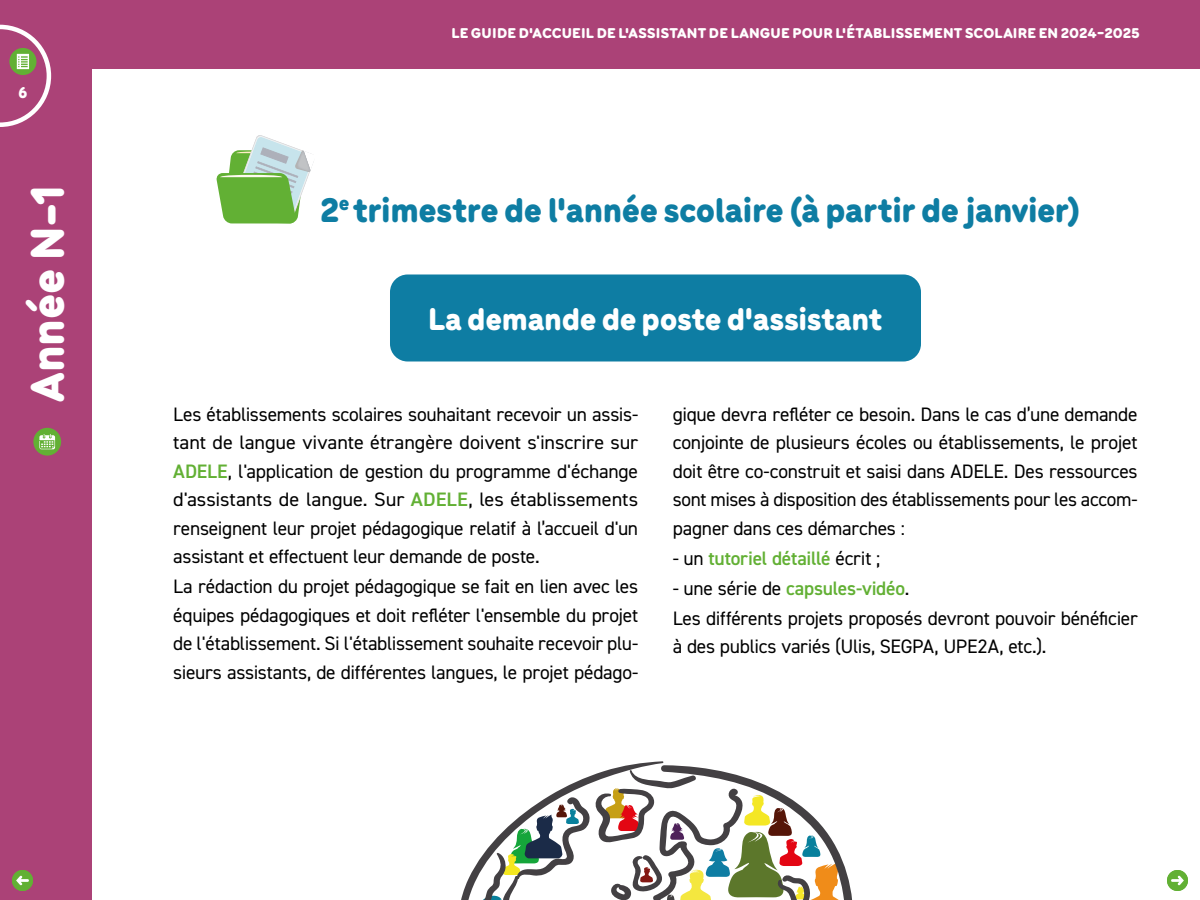
<style>
.page{position:relative;width:1200px;height:900px;background:#fff}
.page>*{position:absolute;margin:0;border:0;box-sizing:border-box;transform-origin:0 0}
.ttr1{font:900 49.5px "Menco";color:#fff}
.dates{font:900 36px "Menco";letter-spacing:-.01em;color:#0e7da3}
.TTR_bulle{font:900 33px "Menco";letter-spacing:-.01em;color:#fff}
.txt_bulle_année{font:19.5px/28.5px "DIN2014";letter-spacing:-.015em;color:#000;text-align:justify}
.txt_bulle_année-2{font:600 19.5px "DIN2014";letter-spacing:-.01em;color:#62b034}
.t1{font:900 16.5px "Menco";color:#fff}
.t2{font:900 15px "Menco";letter-spacing:.015em;color:#fff;scale:1.06 1}
.s1{font-weight:600;color:#62b034}
.s2{font-weight:400;color:#000}
</style>
<div class="page">
<div style="left:0;top:0;width:92px;height:900px;background:#ab4277"></div>
<div style="left:0;top:0;width:1200px;height:69px;background:#ab4277"></div>
<svg style="left:0;top:25px;width:51px;height:102px"></svg>
<div style="left:390px;top:274px;width:531px;height:88px;background:#0e7da3;border-radius:18px"></div>
<svg style="left:216px;top:135px;width:98px;height:89px"></svg>
<svg style="left:461px;top:761px;width:391px;height:139px"></svg>
<div style="left:12px;top:870px;width:21px;height:21px;background:#62b034;border-radius:50%"></div>
<svg style="left:16px;top:876px;width:13px;height:9px"></svg>
<div style="left:1167px;top:870px;width:21px;height:21px;background:#62b034;border-radius:50%"></div>
<svg style="left:1171px;top:876px;width:13px;height:9px"></svg>
<div style="left:33px;top:428px;width:28px;height:28px;background:#62b034;border-radius:50%"></div>
<svg style="left:39px;top:434px;width:16px;height:15px"></svg>
<p class="t1" style="left:19px;top:81px;width:10px">6</p>
<p class="ttr1" style="left:10px;top:402px;width:219px;rotate:-90deg">Année N-1</p>
<p class="t2" style="left:451px;top:22px;width:651px">LE GUIDE D'ACCUEIL DE L'ASSISTANT DE LANGUE POUR L'ÉTABLISSEMENT SCOLAIRE EN 2024-2025</p>
<p class="dates" style="left:320px;top:183px;width:762px">2<sup>e</sup> trimestre de l'année scolaire (à partir de janvier)</p>
<p class="TTR_bulle" style="left:428px;top:295px;width:456px">La demande de poste d'assistant</p>
<p class="txt_bulle_année" style="left:173px;top:399px;width:467px">Les établissements scolaires souhaitant recevoir un assis&shy;tant de langue vivante étrangère doivent s'inscrire sur <span class="s1">ADELE</span>, l'application de gestion du programme d'échange d'assistants de langue. Sur <span class="s1">ADELE</span>, les établissements renseignent leur projet pédagogique relatif à l’accueil d'un assistant et effectuent leur demande de poste.</p>
<p class="txt_bulle_année" style="left:173px;top:572px;width:467px">La rédaction du projet pédagogique se fait en lien avec les équipes pédagogiques et doit refléter l'ensemble du projet de l'établissement. Si l'établissement souhaite recevoir plu&shy;sieurs assistants, de différentes langues, le projet pédago-</p>
<p class="txt_bulle_année" style="left:673px;top:399px;width:467px">gique devra refléter ce besoin. Dans le cas d’une demande conjointe de plusieurs écoles ou établissements, le projet doit être co-construit et saisi dans ADELE. Des ressources sont mises à disposition des établissements pour les accom&shy;pagner dans ces démarches :</p>
<p class="txt_bulle_année-2" style="left:673px;top:545px;width:209px"><span class="s2">- un</span> tutoriel détaillé <span class="s2">écrit ;</span></p>
<p class="txt_bulle_année-2" style="left:673px;top:575px;width:238px"><span class="s2">- une série de</span> capsules-vidéo<span class="s2">.</span></p>
<p class="txt_bulle_année" style="left:673px;top:603px;width:467px">Les différents projets proposés devront pouvoir bénéficier à des publics variés (Ulis, SEGPA, UPE2A, etc.).</p>
</div>
